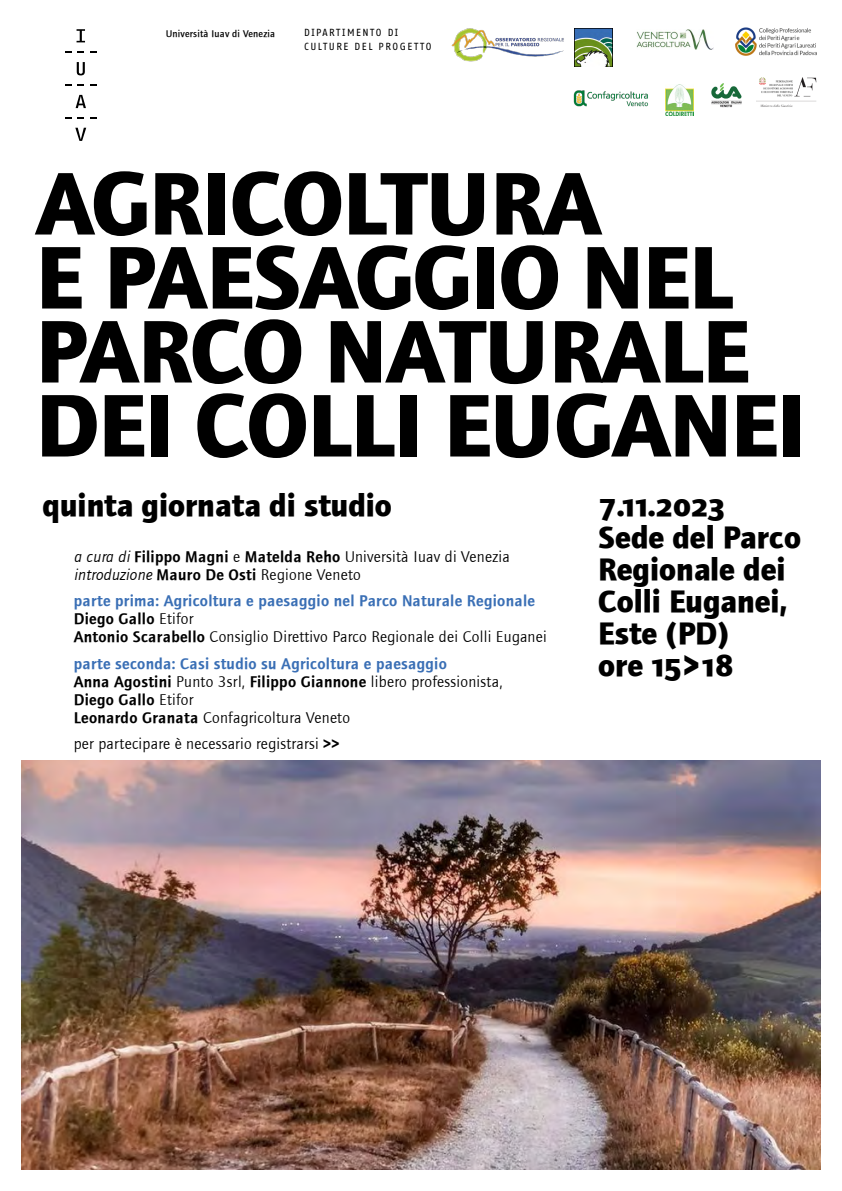
<style>
.page{position:relative;width:842px;height:1191px;background:#fff}
.page>*{position:absolute;margin:0;border:0;box-sizing:border-box;transform-origin:0 0}
.t1{font:700 92px/74px "Foundry Journal";letter-spacing:-.01em;color:#000}
.t2{font:700 32px/32px "Foundry Journal";color:#000}
.t3{font:700 32px "Foundry Journal Sc";color:#000}
.t4{font:16px/18px "Foundry Journal";letter-spacing:.02em;color:#000}
.t5{font:16px/18px "Foundry Journal Demi";letter-spacing:.02em;color:#3a6fb5}
.t6{font:16px "Foundry Journal Demi";letter-spacing:.02em;color:#000}
.t7{font:10px/14px "Fago Office Sans";letter-spacing:.15em;color:#000}
.t8{font:500 10px "Foundry Journal";letter-spacing:.02em;color:#000}
.s1{font-style:italic}
.s2{font-family:"Foundry Journal Demi"}
.s3{color:#000}
.s4{font-family:"Foundry Journal";color:#000}
.s5{font-family:"Foundry Journal"}
</style>
<div class="page">
<svg style="left:77px;top:29px;width:8px;height:13px"></svg>
<svg style="left:65px;top:51px;width:7px;height:2px"></svg>
<svg style="left:78px;top:51px;width:6px;height:2px"></svg>
<svg style="left:90px;top:51px;width:6px;height:2px"></svg>
<svg style="left:77px;top:62px;width:8px;height:13px"></svg>
<svg style="left:65px;top:84px;width:7px;height:2px"></svg>
<svg style="left:78px;top:84px;width:6px;height:2px"></svg>
<svg style="left:90px;top:84px;width:6px;height:2px"></svg>
<svg style="left:76px;top:95px;width:10px;height:13px"></svg>
<svg style="left:65px;top:117px;width:7px;height:2px"></svg>
<svg style="left:78px;top:117px;width:6px;height:2px"></svg>
<svg style="left:90px;top:117px;width:6px;height:2px"></svg>
<svg style="left:75px;top:128px;width:11px;height:13px"></svg>
<img style="left:574px;top:28px;width:39px;height:39px">
<img style="left:637px;top:29px;width:76px;height:20px">
<img style="left:756px;top:77px;width:61px;height:30px">
<img style="left:573px;top:90px;width:75px;height:17px">
<img style="left:665px;top:84px;width:29px;height:32px">
<img style="left:711px;top:83px;width:31px;height:25px">
<img style="left:736px;top:28px;width:81px;height:28px">
<img style="left:451px;top:28px;width:113px;height:34px">
<img style="left:21px;top:760px;width:800px;height:409px">
<p class="t8" style="left:166px;top:28px;width:111px">Università Iuav di Venezia</p>
<p class="t7" style="left:304px;top:26px;width:129px">DIPARTIMENTO DI<br>CULTURE DEL PROGETTO</p>
<h1 class="t1" style="left:36px;top:166px;width:772px">AGRICOLTURA<br>E PAESAGGIO NEL<br>PARCO NATURALE<br>DEI COLLI EUGANEI</h1>
<h2 class="t2" style="left:43px;top:489px;width:351px">quinta giornata di studio</h2>
<p class="t4" style="left:74px;top:548px;width:437px"><span class="s1">a cura di</span> <span class="s2">Filippo Magni</span> e <span class="s2">Matelda Reho</span> Università Iuav di Venezia <span class="s1">introduzione</span> <span class="s2">Mauro De Osti</span> Regione Veneto</p>
<p class="t5" style="left:74px;top:592px;width:463px">parte prima: Agricoltura e paesaggio nel Parco Naturale Regionale<br><span class="s3">Diego Gallo</span> <span class="s4">Etifor</span></p>
<p class="t4" style="left:74px;top:628px;width:475px"><span class="s2">Antonio Scarabello</span> Consiglio Direttivo Parco Regionale dei Colli Euganei</p>
<p class="t5" style="left:74px;top:654px;width:375px">parte seconda: Casi studio su Agricoltura e paesaggio</p>
<p class="t4" style="left:74px;top:673px;width:430px"><span class="s2">Anna Agostini</span> Punto 3srl, <span class="s2">Filippo Giannone</span> libero professionista,</p>
<p class="t6" style="left:74px;top:690px;width:121px">Diego Gallo <span class="s5">Etifor</span></p>
<p class="t4" style="left:74px;top:704px;width:278px;line-height:26.5px"><span class="s2">Leonardo Granata</span> Confagricoltura Veneto per partecipare è necessario registrarsi <span class="s2">&gt;&gt;</span></p>
<h2 class="t3" style="left:598px;top:486px;width:128px">7.11.2023</h2>
<h2 class="t2" style="left:598px;top:521px;width:204px">Sede del Parco<br>Regionale dei<br>Colli Euganei,<br>Este (PD)</h2>
<h2 class="t3" style="left:598px;top:646px;width:136px"><span class="s5">ore</span> 15&gt;18</h2>
</div>
